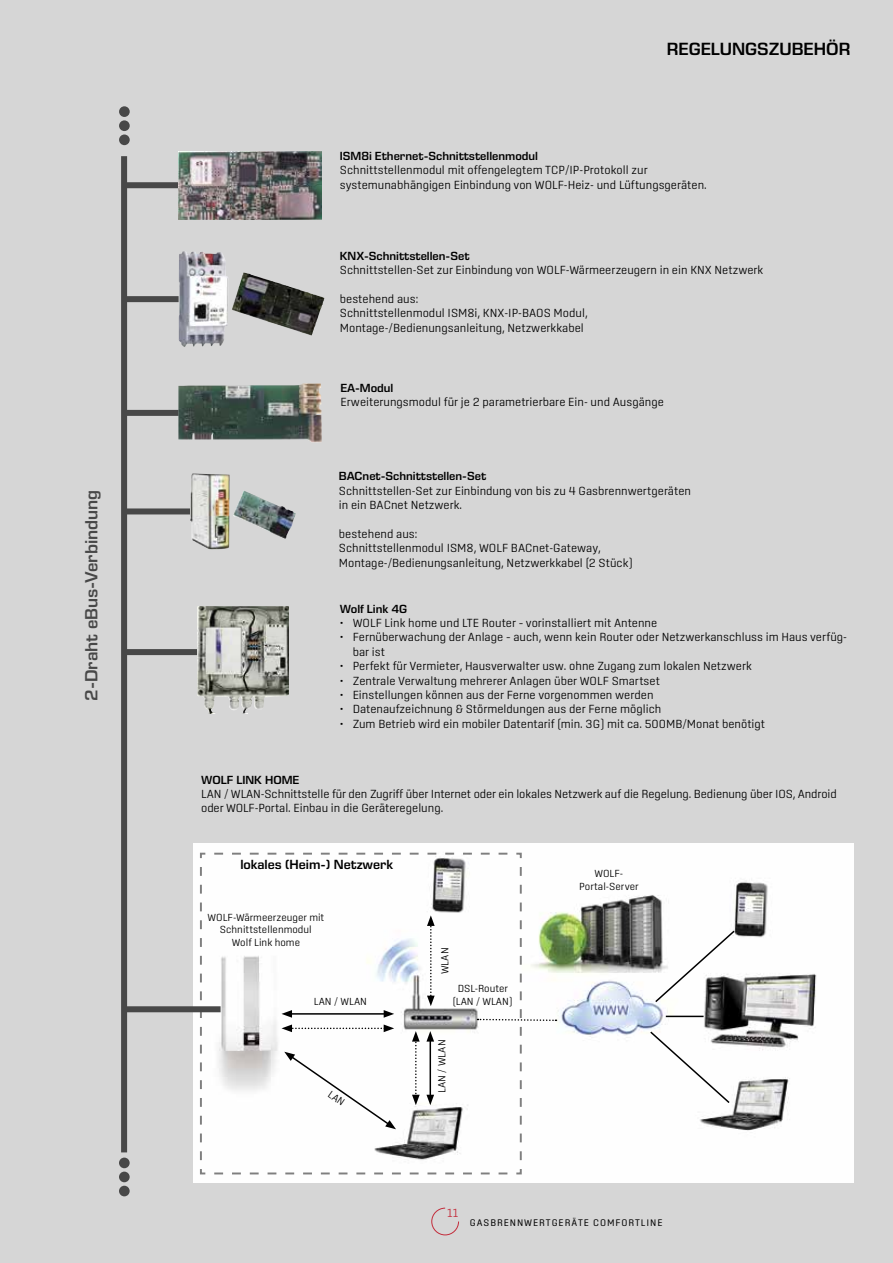
<style>
.page{position:relative;width:893px;height:1263px;background:#d6d6d6}
.page>*{position:absolute;margin:0;border:0;box-sizing:border-box;transform-origin:0 0}
.t1{font:600 18px "Eurostile Next LT Pro";color:#484848}
.t2{font:600 18px "Eurostile Next LT Pro";color:#000}
.t3{font:600 13.5px "Eurostile Next LT Pro";color:#000}
.t4{font:300 12px/14.4px "Center";color:#000}
.t5{font:600 12px "Eurostile Next LT Pro";color:#000}
.t6{font:300 12px "Center";color:#c32c3b}
.t7{font:300 10.5px/12.6px "Center";color:#000;text-align:center}
.t8{font:9.75px "Center";letter-spacing:.095em;color:#000}
</style>
<div class="page">
<svg style="left:431px;top:1207px;width:28px;height:29px"></svg>
<div style="left:121px;top:156px;width:6px;height:996px;background:#484848"></div>
<div style="left:119px;top:1157px;width:11px;height:11px;background:#484848;border-radius:50%"></div>
<div style="left:119px;top:1171px;width:11px;height:11px;background:#484848;border-radius:50%"></div>
<div style="left:119px;top:1186px;width:11px;height:10px;background:#484848;border-radius:50%"></div>
<div style="left:119px;top:106px;width:11px;height:11px;background:#484848;border-radius:50%"></div>
<div style="left:119px;top:120px;width:11px;height:11px;background:#484848;border-radius:50%"></div>
<div style="left:119px;top:134px;width:11px;height:11px;background:#484848;border-radius:50%"></div>
<div style="left:124px;top:296px;width:55px;height:6px;background:#484848"></div>
<img style="left:179px;top:251px;width:135px;height:96px">
<div style="left:124px;top:182px;width:54px;height:6px;background:#484848"></div>
<img style="left:178px;top:151px;width:144px;height:68px">
<div style="left:124px;top:410px;width:55px;height:6px;background:#484848"></div>
<img style="left:178px;top:383px;width:144px;height:59px">
<div style="left:123px;top:508px;width:67px;height:6px;background:#484848"></div>
<img style="left:190px;top:473px;width:106px;height:76px">
<div style="left:124px;top:649px;width:73px;height:6px;background:#484848"></div>
<img style="left:197px;top:606px;width:92px;height:108px">
<img style="left:194px;top:843px;width:659px;height:339px">
<svg style="left:199px;top:852px;width:324px;height:323px;background:#f0f0f0"></svg>
<svg style="left:412px;top:1031px;width:8px;height:74px"></svg>
<svg style="left:427px;top:915px;width:8px;height:91px"></svg>
<hr style="left:430px;top:1039px;width:1px;height:58px;background:#000">
<svg style="left:426px;top:1031px;width:8px;height:10px"></svg>
<svg style="left:426px;top:1095px;width:8px;height:10px"></svg>
<div style="left:477px;top:867px;width:79px;height:297px;background:#fefefe"></div>
<svg style="left:654px;top:929px;width:82px;height:75px;background:#d2d2d2"></svg>
<svg style="left:649px;top:1030px;width:82px;height:75px;background:#f3f3f3"></svg>
<hr style="left:666px;top:1016px;width:38px;height:1px;background:#000">
<svg style="left:281px;top:1024px;width:113px;height:8px"></svg>
<hr style="left:290px;top:1013px;width:96px;height:2px;background:#000">
<svg style="left:281px;top:1010px;width:11px;height:8px"></svg>
<svg style="left:384px;top:1010px;width:10px;height:8px"></svg>
<div style="left:124px;top:1006px;width:97px;height:6px;background:#484848"></div>
<div style="left:284px;top:1052px;width:112px;height:77px;background:#fefefe"></div>
<h1 class="t1" style="left:82px;top:701px;width:212px;rotate:-90deg">2-Draht eBus-Verbindung</h1>
<h1 class="t2" style="left:667px;top:39px;width:185px">REGELUNGSZUBEHÖR</h1>
<p class="t5" style="left:340px;top:149px;width:200px">ISM8i Ethernet-Schnittstellenmodul</p>
<p class="t4" style="left:340px;top:163px;width:368px">Schnittstellenmodul mit offengelegtem TCP/IP-Protokoll zur systemunabhängigen Einbindung von WOLF-Heiz- und Lüftungsgeräten.</p>
<p class="t5" style="left:340px;top:249px;width:131px">KNX-Schnittstellen-Set</p>
<p class="t4" style="left:340px;top:262px;width:425px">Schnittstellen-Set zur Einbindung von WOLF-Wärmeerzeugern in ein KNX Netzwerk</p>
<p class="t4" style="left:340px;top:291px;width:249px">bestehend aus:<br>Schnittstellenmodul ISM8i, KNX-IP-BAOS Modul,<br>Montage-/Bedienungsanleitung, Netzwerkkabel</p>
<p class="t5" style="left:340px;top:381px;width:55px">EA-Modul</p>
<p class="t4" style="left:340px;top:394px;width:325px">Erweiterungsmodul für je 2 parametrierbare Ein- und Ausgänge</p>
<p class="t5" style="left:339px;top:470px;width:149px">BACnet-Schnittstellen-Set</p>
<p class="t4" style="left:339px;top:483px;width:354px">Schnittstellen-Set zur Einbindung von bis zu 4 Gasbrennwertgeräten in ein BACnet Netzwerk.</p>
<p class="t4" style="left:339px;top:526px;width:295px">bestehend aus:<br>Schnittstellenmodul ISM8, WOLF BACnet-Gateway,<br>Montage-/Bedienungsanleitung, Netzwerkkabel (2 Stück)</p>
<p class="t5" style="left:340px;top:602px;width:69px">Wolf Link 4G</p>
<p class="t4" style="left:340px;top:615px;width:319px">• WOLF Link home und LTE Router – vorinstalliert mit Antenne</p>
<p class="t4" style="left:353px;top:630px;width:496px;text-indent:-13px">• Fernüberwachung der Anlage – auch, wenn kein Router oder Netzwerkanschluss im Haus verfüg&shy;bar ist</p>
<p class="t4" style="left:340px;top:659px;width:413px">• Perfekt für Vermieter, Hausverwalter usw. ohne Zugang zum lokalen Netzwerk</p>
<p class="t4" style="left:340px;top:673px;width:321px">• Zentrale Verwaltung mehrerer Anlagen über WOLF Smartset</p>
<p class="t4" style="left:340px;top:687px;width:315px">• Einstellungen können aus der Ferne vorgenommen werden</p>
<p class="t4" style="left:340px;top:702px;width:323px">• Datenaufzeichnung &amp; Störmeldungen aus der Ferne möglich</p>
<p class="t4" style="left:340px;top:716px;width:427px">• Zum Betrieb wird ein mobiler Datentarif (min. 3G) mit ca. 500MB/Monat benötigt</p>
<p class="t5" style="left:201px;top:773px;width:100px">WOLF LINK HOME</p>
<p class="t4" style="left:201px;top:786px;width:637px">LAN / WLAN-Schnittstelle für den Zugriff über Internet oder ein lokales Netzwerk auf die Regelung. Bedienung über IOS, Android oder WOLF-Portal. Einbau in die Geräteregelung.</p>
<p class="t3" style="left:240px;top:856px;width:154px">lokales (Heim-) Netzwerk</p>
<p class="t7" style="left:207px;top:910px;width:118px">WOLF-Wärmeerzeuger mit<br>Schnittstellenmodul<br>Wolf Link home</p>
<p class="t7" style="left:314px;top:995px;width:55px">LAN / WLAN</p>
<p class="t7" style="left:438px;top:974px;width:28px;rotate:-90deg">WLAN</p>
<p class="t7" style="left:453px;top:982px;width:61px">DSL-Router (LAN / WLAN)</p>
<p class="t7" style="left:435px;top:1093px;width:55px;rotate:-90deg">LAN / WLAN</p>
<p class="t7" style="left:579px;top:867px;width:61px">WOLF-<br>Portal-Server</p>
<p class="t6" style="left:447px;top:1206px;width:13px">11</p>
<p class="t8" style="left:470px;top:1217px;width:194px">GASBRENNWERTGERÄTE COMFORTLINE</p>
</div>
